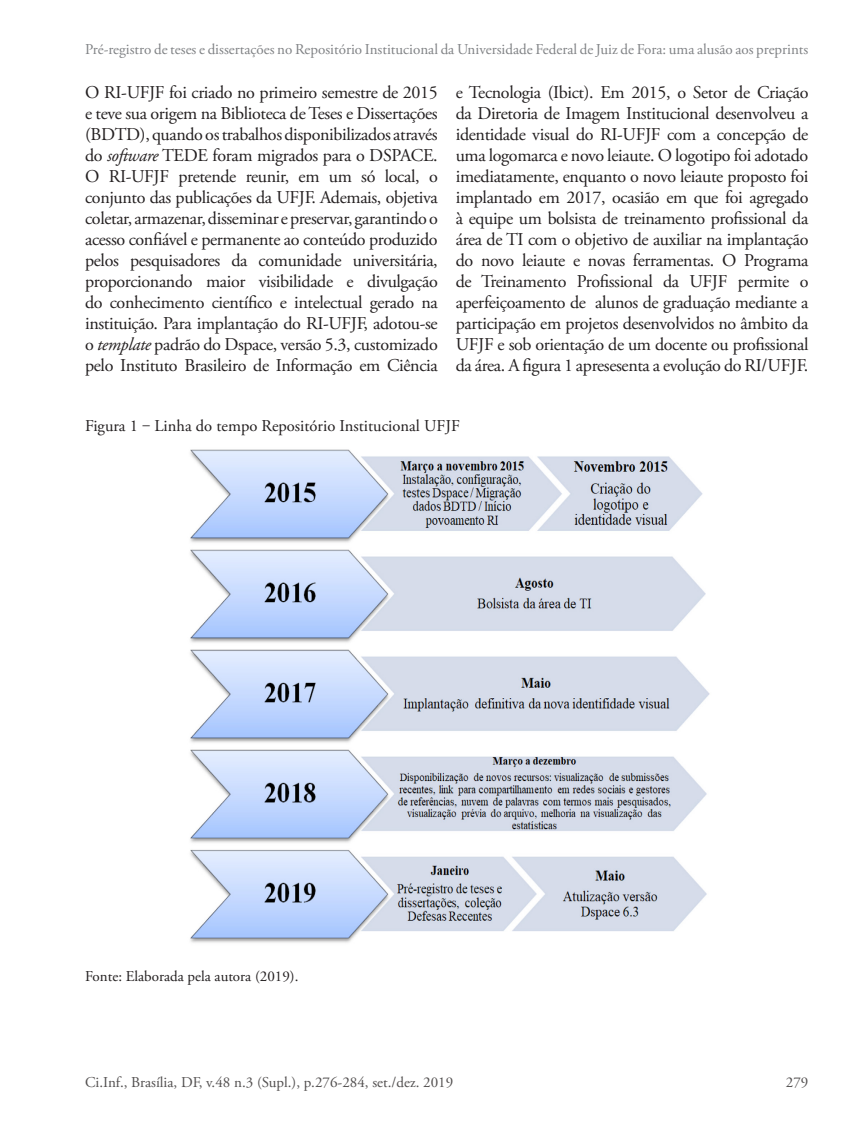
<style>
.page{position:relative;width:851px;height:1127px;background:#fff}
.page>*{position:absolute;margin:0;border:0;box-sizing:border-box;transform-origin:0 0}
.Corpo_de_Texto{font:18px/21px "Adobe Garamond Pro";letter-spacing:-.02em;color:#231f20;text-align:justify}
.Ci_Inf__Título_image{font:16.5px "Adobe Garamond Pro";color:#231f20}
.t1{font:15px "Adobe Garamond Pro";color:#808285}
.t2{font:15px "Adobe Garamond Pro";color:#524f4f}
.Fonte{font:15px "Adobe Garamond Pro";color:#231f20}
.s1{font-style:italic}
</style>
<div class="page">
<img style="left:190px;top:449px;width:520px;height:494px">
<p class="t1" style="left:85px;top:40px;width:724px">Pré-registro de teses e dissertações no Repositório Institucional da Universidade Federal de Juiz de Fora: uma alusão aos preprints</p>
<p class="Corpo_de_Texto" style="left:85px;top:83px;width:354px">O RI-UFJF foi criado no primeiro semestre de 2015 e teve sua origem na Biblioteca de Teses e Dissertações (BDTD), quando os trabalhos disponibilizados através do <span class="s1">software</span> TEDE foram migrados para o DSPACE.<br>O RI-UFJF pretende reunir, em um só local, o conjunto das publicações da UFJF. Ademais, objetiva coletar, armazenar, disseminar e preservar, garantindo o acesso confiável e permanente ao conteúdo produzido pelos pesquisadores da comunidade universitária, proporcionando maior visibilidade e divulgação do conhecimento científico e intelectual gerado na instituição. Para implantação do RI-UFJF, adotou-se o <span class="s1">template</span> padrão do Dspace, versão 5.3, customizado pelo Instituto Brasileiro de Informação em Ciência</p>
<p class="Corpo_de_Texto" style="left:455px;top:83px;width:354px">e Tecnologia (Ibict). Em 2015, o Setor de Criação da Diretoria de Imagem Institucional desenvolveu a identidade visual do RI-UFJF com a concepção de uma logomarca e novo leiaute. O logotipo foi adotado imediatamente, enquanto o novo leiaute proposto foi implantado em 2017, ocasião em que foi agregado à equipe um bolsista de treinamento profissional da área de TI com o objetivo de auxiliar na implantação do novo leiaute e novas ferramentas. O Programa de Treinamento Profissional da UFJF permite o aperfeiçoamento de alunos de graduação mediante a participação em projetos desenvolvidos no âmbito da UFJF e sob orientação de um docente ou profissional da área. A figura 1 apresesenta a evolução do RI/UFJF.</p>
<p class="Ci_Inf__Título_image" style="left:85px;top:416px;width:376px">Figura 1 ‒ Linha do tempo Repositório Institucional UFJF</p>
<p class="Fonte" style="left:85px;top:967px;width:215px">Fonte: Elaborada pela autora (2019).</p>
<p class="t2" style="left:85px;top:1073px;width:369px">Ci.Inf., Brasília, DF, v.48 n.3 (Supl.), p.276-284, set./dez. 2019</p>
<p class="t2" style="left:785px;top:1073px;width:24px">279</p>
</div>
